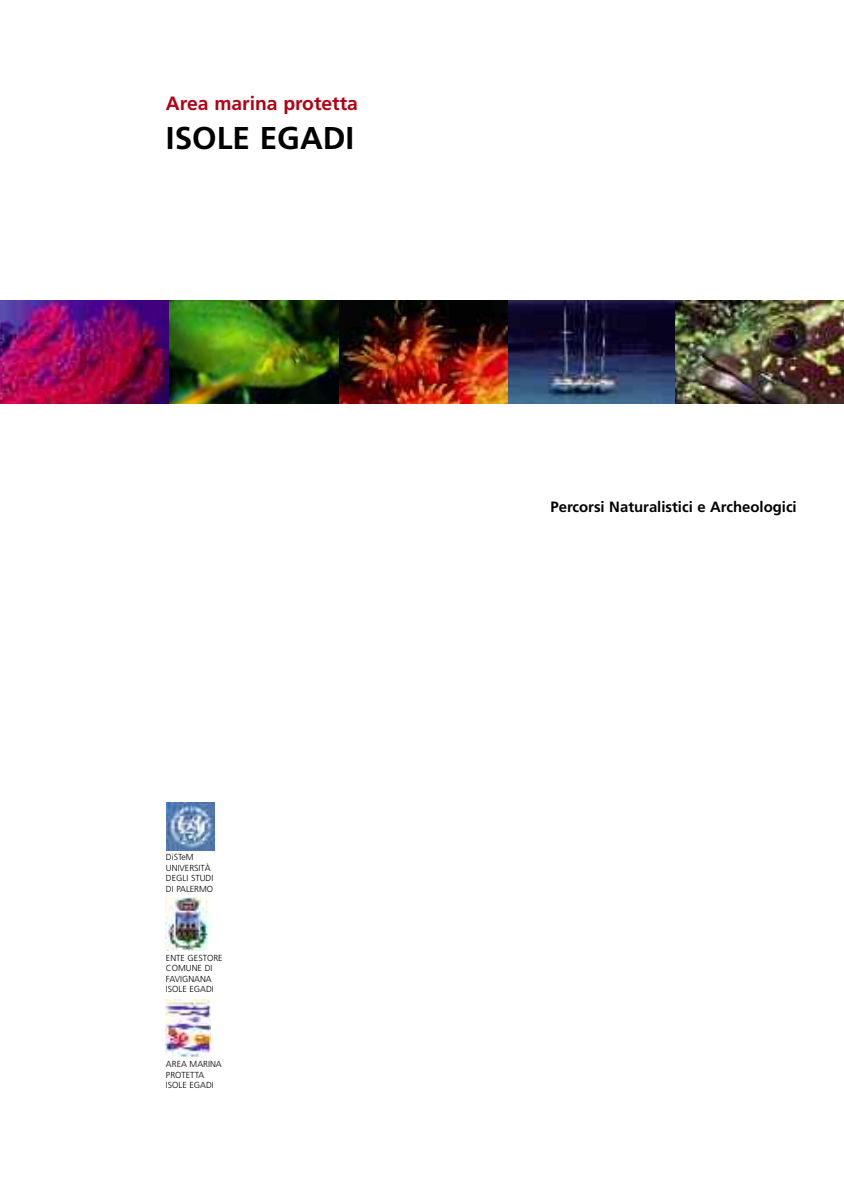
<style>
.page{position:relative;width:844px;height:1191px;background:#fff}
.page>*{position:absolute;margin:0;border:0;box-sizing:border-box;transform-origin:0 0}
.t1{font:700 31.5px "Frutiger";color:#000}
.t2{font:700 19.25px "Frutiger";color:#b10013}
.t3{font:700 14.88px "Frutiger";color:#000}
.t4{font:300 8.75px/10.5px "Frutiger";color:#000}
</style>
<div class="page">
<img style="left:166px;top:999px;width:45px;height:58px">
<img style="left:166px;top:897px;width:45px;height:53px">
<img style="left:507px;top:301px;width:168px;height:102px">
<img style="left:675px;top:301px;width:168px;height:102px">
<img style="left:1px;top:301px;width:168px;height:102px">
<img style="left:338px;top:301px;width:169px;height:102px">
<img style="left:169px;top:301px;width:169px;height:102px">
<img style="left:166px;top:802px;width:48px;height:48px">
<h2 class="t2" style="left:166px;top:96px;width:193px">Area marina protetta</h2>
<h1 class="t1" style="left:166px;top:125px;width:190px">ISOLE EGADI</h1>
<p class="t4" style="left:166px;top:852px;width:49px">DiSTeM<br>UNIVERSITÀ<br>DEGLI STUDI<br>DI PALERMO</p>
<p class="t4" style="left:166px;top:953px;width:58px">ENTE GESTORE<br>COMUNE DI<br>FAVIGNANA<br>ISOLE EGADI</p>
<p class="t4" style="left:166px;top:1059px;width:57px">AREA MARINA<br>PROTETTA<br>ISOLE EGADI</p>
<h3 class="t3" style="left:550px;top:500px;width:248px">Percorsi Naturalistici e Archeologici</h3>
</div>
